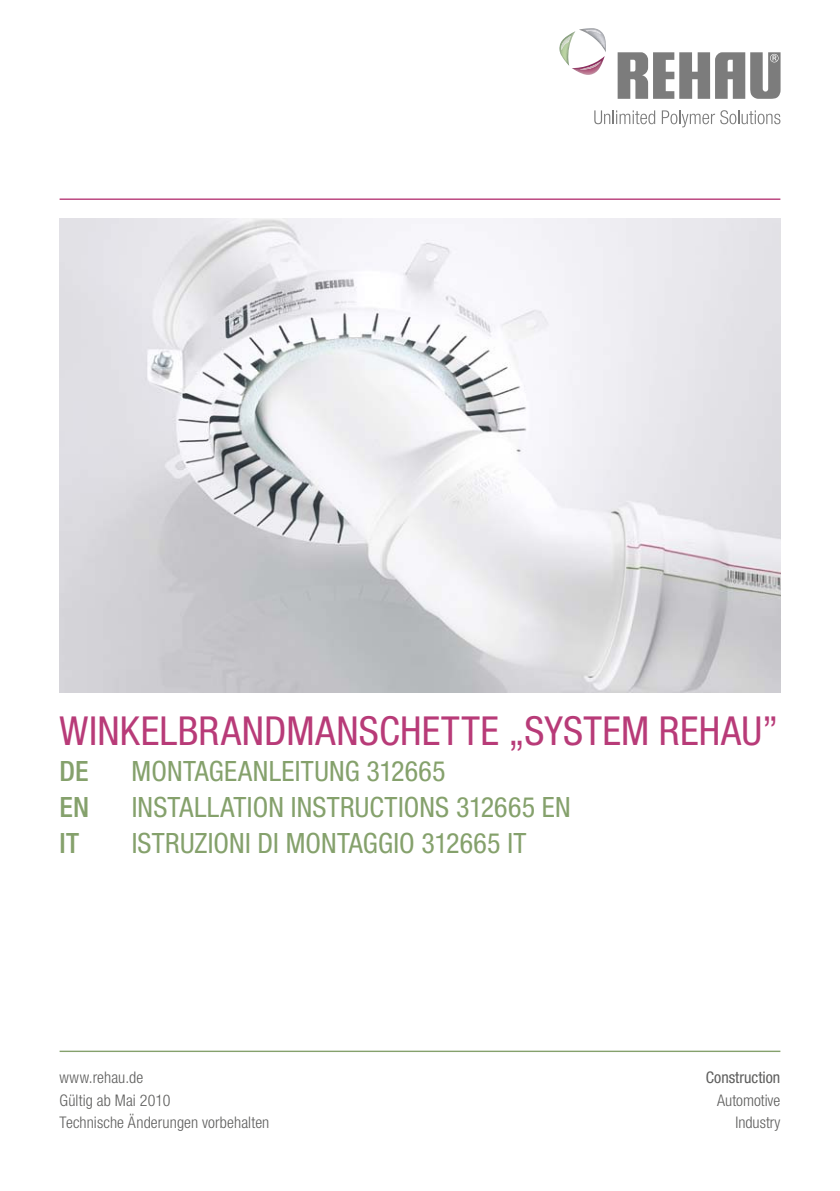
<style>
.page{position:relative;width:840px;height:1191px;background:#fff}
.page>*{position:absolute;margin:0;border:0;box-sizing:border-box;transform-origin:0 0}
.t1{font:condensed 40px "Helvetica Neue LTW1 G";letter-spacing:.005em;color:#b83b78}
.t2{font:condensed 28px "Helvetica Neue LTW1 G";letter-spacing:.005em;color:#85a16c}
.t3{font:500 condensed 28px "Helvetica Neue LTW1 G";color:#85a16c}
.t4{font:300 condensed 16px/22.4px "Helvetica Neue LTW1 G";letter-spacing:.005em;color:#5e5e5d}
.t5{font:condensed 16px "Helvetica Neue LTW1 G";color:#5e5e5d}
</style>
<div class="page">
<img style="left:60px;top:218px;width:720px;height:474px">
<svg style="left:594px;top:110px;width:60px;height:14px"></svg>
<svg style="left:661px;top:110px;width:119px;height:17px"></svg>
<svg style="left:617px;top:52px;width:163px;height:47px"></svg>
<svg style="left:559px;top:28px;width:46px;height:47px"></svg>
<img style="left:560px;top:36px;width:10px;height:14px">
<img style="left:579px;top:61px;width:21px;height:9px">
<img style="left:585px;top:30px;width:16px;height:5px">
<hr style="left:60px;top:198px;width:720px;height:2px;background:#b83b78">
<hr style="left:60px;top:1050px;width:720px;height:2px;background:#85a16c">
<h1 class="t1" style="left:60px;top:707px;width:525px">WINKELBRANDMANSCHETTE „SYSTEM</h1>
<h1 class="t1" style="left:658px;top:707px;width:22px">REHA</h1>
<h1 class="t1" style="left:741px;top:707px;width:38px">U”</h1>
<p class="t3" style="left:60px;top:754px;width:31px">DE</p>
<p class="t2" style="left:132px;top:754px;width:315px">MONTAGEANLEITUNG 312665</p>
<p class="t3" style="left:60px;top:790px;width:31px">en</p>
<p class="t2" style="left:132px;top:790px;width:424px">INSTALLATION INSTRUCTIONS 312665 EN</p>
<p class="t3" style="left:60px;top:826px;width:21px">IT</p>
<p class="t2" style="left:132px;top:826px;width:385px">ISTRUZIONI DI MONTAGGIO 312665 IT</p>
<p class="t4" style="left:60px;top:1066px;width:211px">www.rehau.de<br>Gültig ab Mai 2010<br>Technische Änderungen vorbehalten</p>
<p class="t5" style="left:705px;top:1068px;width:76px">CONSTRUCTION</p>
<p class="t4" style="left:716px;top:1089px;width:65px;text-align:right">Automotive<br>Industry</p>
</div>
